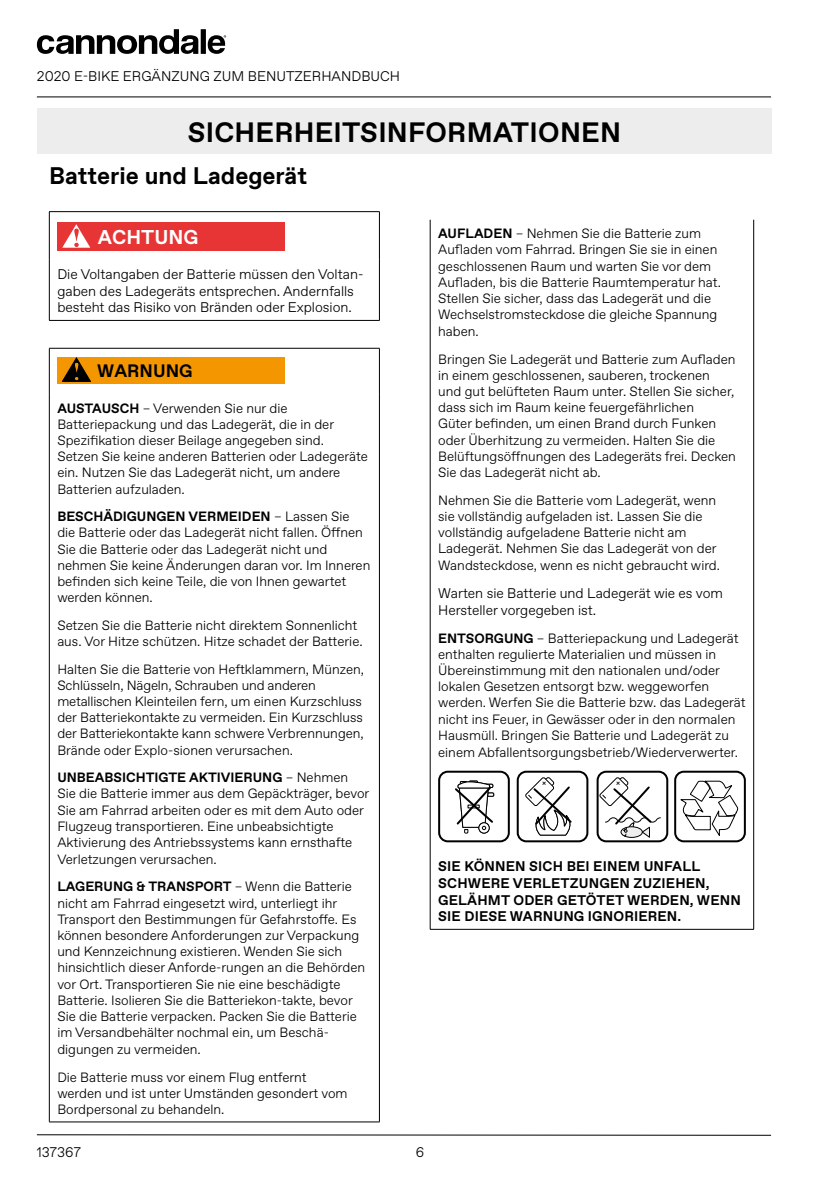
<style>
.page{position:relative;width:840px;height:1191px;background:#fff}
.page>*{position:absolute;margin:0;border:0;box-sizing:border-box;transform-origin:0 0}
.t1{font:700 28px "Favorit";letter-spacing:.01em;color:#000}
.t2{font:700 24px "Favorit";color:#000}
.t3{font:700 20px "Favorit";color:#fff}
.t4{font:700 18px "Favorit";color:#000}
.t5{font:300 14px/16.8px "Favorit";color:#000}
.t6{font:700 14px/16.8px "Favorit";letter-spacing:.01em;color:#000}
.t7{font:300 13.6px/16.2px "Favorit";color:#000}
.s1{font-weight:700}
</style>
<div class="page">
<hr style="left:37px;top:1134px;width:733px;height:1px;background:#000">
<hr style="left:37px;top:96px;width:733px;height:1px;background:#000">
<div style="left:200px;top:29px;width:6px;height:25px;background:#000"></div>
<svg style="left:37px;top:29px;width:161px;height:25px"></svg>
<svg style="left:208px;top:35px;width:18px;height:19px"></svg>
<hr style="left:49px;top:211px;width:330px;height:1px;background:#000">
<hr style="left:49px;top:212px;width:1px;height:48px;background:#000">
<hr style="left:379px;top:212px;width:1px;height:48px;background:#000">
<hr style="left:49px;top:260px;width:1px;height:60px;background:#000">
<hr style="left:379px;top:260px;width:1px;height:60px;background:#000">
<hr style="left:49px;top:320px;width:330px;height:1px;background:#000">
<div style="left:57px;top:220px;width:227px;height:32px;background:linear-gradient(to right,#e73435,#e73435)"></div>
<div style="left:57px;top:223px;width:227px;height:28px;background:#e73435"></div>
<svg style="left:62px;top:224px;width:28px;height:24px"></svg>
<hr style="left:49px;top:348px;width:330px;height:1px;background:#000">
<hr style="left:49px;top:348px;width:1px;height:46px;background:#000">
<hr style="left:379px;top:348px;width:1px;height:46px;background:#000">
<hr style="left:49px;top:394px;width:1px;height:727px;background:#000">
<hr style="left:379px;top:394px;width:1px;height:727px;background:#000">
<hr style="left:49px;top:1121px;width:330px;height:1px;background:#000">
<div style="left:57px;top:357px;width:227px;height:27px;background:#f49600"></div>
<svg style="left:62px;top:358px;width:29px;height:23px"></svg>
<hr style="left:429px;top:220px;width:1px;height:709px;background:#000">
<hr style="left:753px;top:220px;width:1px;height:709px;background:#000">
<hr style="left:429px;top:929px;width:324px;height:1px;background:#000">
<div style="left:596px;top:770px;width:72px;height:72px;border:2px solid #000;border-radius:9px"></div>
<svg style="left:677px;top:780px;width:61px;height:59px"></svg>
<div style="left:673px;top:770px;width:72px;height:72px;border:2px solid #000;border-radius:9px"></div>
<div style="left:516px;top:770px;width:72px;height:72px;border:2px solid #000;border-radius:9px"></div>
<div style="left:438px;top:770px;width:71px;height:72px;border:2px solid #000;border-radius:9px"></div>
<svg style="left:455px;top:780px;width:39px;height:54px"></svg>
<div style="left:37px;top:108px;width:734px;height:46px;background:#ededed"></div>
<svg style="left:524px;top:777px;width:50px;height:65px"></svg>
<svg style="left:598px;top:776px;width:63px;height:62px"></svg>
<p class="t5" style="left:37px;top:67px;width:364px">2020 E-BIKE ERGÄNZUNG ZUM BENUTZERHANDBUCH</p>
<h1 class="t1" style="left:187px;top:114px;width:434px">SICHERHEITSINFORMATIONEN</h1>
<h2 class="t2" style="left:49px;top:160px;width:259px">Batterie und Ladegerät</h2>
<h3 class="t3" style="left:98px;top:224px;width:102px">ACHTUNG</h3>
<p class="t5" style="left:57px;top:265px;width:307px">Die Voltangaben der Batterie müssen den Voltan&shy;gaben des Ladegeräts entsprechen. Andernfalls besteht das Risiko von Bränden oder Explosion.</p>
<h3 class="t4" style="left:97px;top:359px;width:97px">WARNUNG</h3>
<p class="t7" style="left:57px;top:399px;width:312px"><span class="s1">AUSTAUSCH</span> – Verwenden Sie nur die Batteriepackung und das Ladegerät, die in der Spezifikation dieser Beilage angegeben sind.<br>Setzen Sie keine anderen Batterien oder Ladegeräte ein. Nutzen Sie das Ladegerät nicht, um andere Batterien aufzuladen.</p>
<p class="t7" style="left:57px;top:508px;width:314px"><span class="s1">BESCHÄDIGUNGEN VERMEIDEN</span> – Lassen Sie die Batterie oder das Ladegerät nicht fallen. Öffnen Sie die Batterie oder das Ladegerät nicht und nehmen Sie keine Änderungen daran vor. Im Inneren befinden sich keine Teile, die von Ihnen gewartet werden können.</p>
<p class="t7" style="left:57px;top:616px;width:306px">Setzen Sie die Batterie nicht direktem Sonnenlicht aus. Vor Hitze schützen. Hitze schadet der Batterie.</p>
<p class="t7" style="left:57px;top:660px;width:308px">Halten Sie die Batterie von Heftklammern, Münzen, Schlüsseln, Nägeln, Schrauben und anderen metallischen Kleinteilen fern, um einen Kurzschluss der Batteriekontakte zu vermeiden. Ein Kurzschluss der Batteriekontakte kann schwere Verbrennungen, Brände oder Explo-sionen verursachen.</p>
<p class="t7" style="left:57px;top:768px;width:313px"><span class="s1">UNBEABSICHTIGTE AKTIVIERUNG</span> – Nehmen Sie die Batterie immer aus dem Gepäckträger, bevor Sie am Fahrrad arbeiten oder es mit dem Auto oder Flugzeug transportieren. Eine unbeabsichtigte Aktivierung des Antriebssystems kann ernsthafte Verletzungen verursachen.</p>
<p class="t7" style="left:57px;top:878px;width:309px"><span class="s1">LAGERUNG &amp; TRANSPORT</span> – Wenn die Batterie nicht am Fahrrad eingesetzt wird, unterliegt ihr Transport den Bestimmungen für Gefahrstoffe. Es können besondere Anforderungen zur Verpackung und Kennzeichnung existieren. Wenden Sie sich hinsichtlich dieser Anforde-rungen an die Behörden vor Ort. Transportieren Sie nie eine beschädigte Batterie. Isolieren Sie die Batteriekon-takte, bevor Sie die Batterie verpacken. Packen Sie die Batterie im Versandbehälter nochmal ein, um Beschä&shy;digungen zu vermeiden.</p>
<p class="t7" style="left:57px;top:1068px;width:291px">Die Batterie muss vor einem Flug entfernt werden und ist unter Umständen gesondert vom<br>Bordpersonal zu behandeln.</p>
<p class="t5" style="left:37px;top:1143px;width:46px">137367</p>
<p class="t5" style="left:415px;top:1143px;width:10px">6</p>
<p class="t7" style="left:438px;top:225px;width:284px"><span class="s1">AUFLADEN</span> – Nehmen Sie die Batterie zum Aufladen vom Fahrrad. Bringen Sie sie in einen geschlossenen Raum und warten Sie vor dem Aufladen, bis die Batterie Raumtemperatur hat.<br>Stellen Sie sicher, dass das Ladegerät und die Wechselstromsteckdose die gleiche Spannung haben.</p>
<p class="t7" style="left:438px;top:350px;width:299px">Bringen Sie Ladegerät und Batterie zum Aufladen in einem geschlossenen, sauberen, trockenen und gut belüfteten Raum unter. Stellen Sie sicher, dass sich im Raum keine feuergefährlichen<br>Güter befinden, um einen Brand durch Funken oder Überhitzung zu vermeiden. Halten Sie die Belüftungsöffnungen des Ladegeräts frei. Decken Sie das Ladegerät nicht ab.</p>
<p class="t7" style="left:438px;top:491px;width:283px">Nehmen Sie die Batterie vom Ladegerät, wenn sie vollständig aufgeladen ist. Lassen Sie die vollständig aufgeladene Batterie nicht am Ladegerät. Nehmen Sie das Ladegerät von der Wandsteckdose, wenn es nicht gebraucht wird.</p>
<p class="t5" style="left:438px;top:584px;width:286px">Warten sie Batterie und Ladegerät wie es vom<br>Hersteller vorgegeben ist.</p>
<p class="t7" style="left:438px;top:629px;width:309px"><span class="s1">ENTSORGUNG</span> – Batteriepackung und Ladegerät enthalten regulierte Materialien und müssen in Übereinstimmung mit den nationalen und/oder lokalen Gesetzen entsorgt bzw. weggeworfen werden. Werfen Sie die Batterie bzw. das Ladegerät nicht ins Feuer, in Gewässer oder in den normalen Hausmüll. Bringen Sie Batterie und Ladegerät zu einem Abfallentsorgungsbetrieb/Wiederverwerter.</p>
<p class="t6" style="left:438px;top:857px;width:304px">SIE KÖNNEN SICH BEI EINEM UNFALL<br>SCHWERE VERLETZUNGEN ZUZIEHEN,<br>GELÄHMT ODER GETÖTET WERDEN, WENN<br>SIE DIESE WARNUNG IGNORIEREN.</p>
</div>
